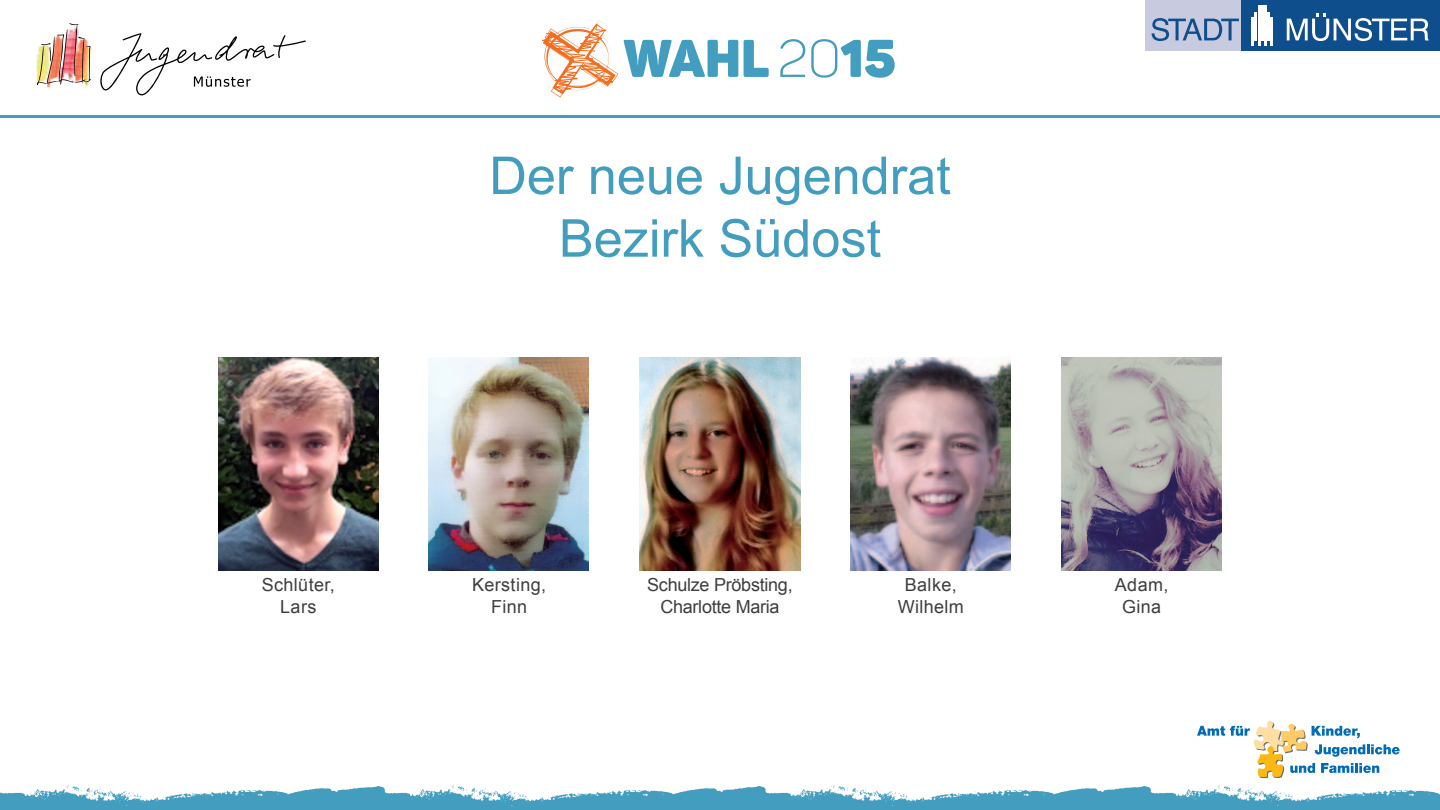
<style>
.page{position:relative;width:1440px;height:810px;background:#fff}
.page>*{position:absolute;margin:0;border:0;box-sizing:border-box;transform-origin:0 0}
.t1{font:52.2px/62.6px "Arial";color:#429dbe;text-align:center}
.t2{font:52.2px "Panton Black Caps";color:#429dbe}
.t3{font:18px/21.6px "Arial";letter-spacing:.02em;color:#3e3e3f;text-align:center}
.t4{font:18px/21.6px "Arial";letter-spacing:-.015em;color:#3e3e3f;text-align:center}
.s1{font-family:"Panton Light Caps"}
</style>
<div class="page">
<div style="left:1145px;top:0;width:97px;height:51px;background:#c8cadf"></div>
<div style="left:1242px;top:0;width:198px;height:51px;background:#0f4e8c"></div>
<svg style="left:1287px;top:13px;width:142px;height:28px"></svg>
<svg style="left:1152px;top:18px;width:87px;height:23px"></svg>
<hr style="left:1252px;top:17px;width:2px;height:29px;background:#fff">
<hr style="left:1255px;top:12px;width:2px;height:28px;background:#fff">
<hr style="left:1258px;top:5px;width:2px;height:41px;background:#fff">
<hr style="left:1261px;top:5px;width:2px;height:35px;background:#fff">
<hr style="left:1264px;top:5px;width:3px;height:41px;background:#fff">
<hr style="left:1267px;top:12px;width:3px;height:28px;background:#fff">
<hr style="left:1271px;top:17px;width:2px;height:29px;background:#fff">
<img style="left:36px;top:47px;width:56px;height:41px">
<svg style="left:100px;top:33px;width:206px;height:62px"></svg>
<img style="left:37px;top:23px;width:54px;height:62px">
<svg style="left:542px;top:20px;width:76px;height:78px"></svg>
<svg style="left:1197px;top:721px;width:203px;height:44px"></svg>
<hr style="left:0;top:116px;width:1023px;height:2px;background:#429dbe">
<img style="left:1023px;top:116px;width:417px;height:2px">
<img style="left:748px;top:765px;width:692px;height:45px">
<img style="left:0;top:785px;width:748px;height:25px">
<img style="left:219px;top:357px;width:160px;height:213px">
<img style="left:1061px;top:357px;width:160px;height:213px">
<img style="left:851px;top:357px;width:159px;height:213px">
<img style="left:429px;top:357px;width:160px;height:213px">
<img style="left:640px;top:357px;width:161px;height:213px">
<h1 class="t2" style="left:623px;top:25px;width:274px">Wahl <span class="s1">20</span>15</h1>
<h1 class="t1" style="left:489px;top:145px;width:463px">Der neue Jugendrat<br>Bezirk Südost</h1>
<p class="t3" style="left:262px;top:575px;width:74px">Schlüter,<br>Lars</p>
<p class="t3" style="left:1115px;top:575px;width:55px">Adam,<br>Gina</p>
<p class="t3" style="left:472px;top:575px;width:75px">Kersting,<br>Finn</p>
<p class="t4" style="left:647px;top:575px;width:147px">Schulze Pröbsting,<br>Charlotte Maria</p>
<p class="t3" style="left:898px;top:575px;width:68px">Balke,<br>Wilhelm</p>
</div>
